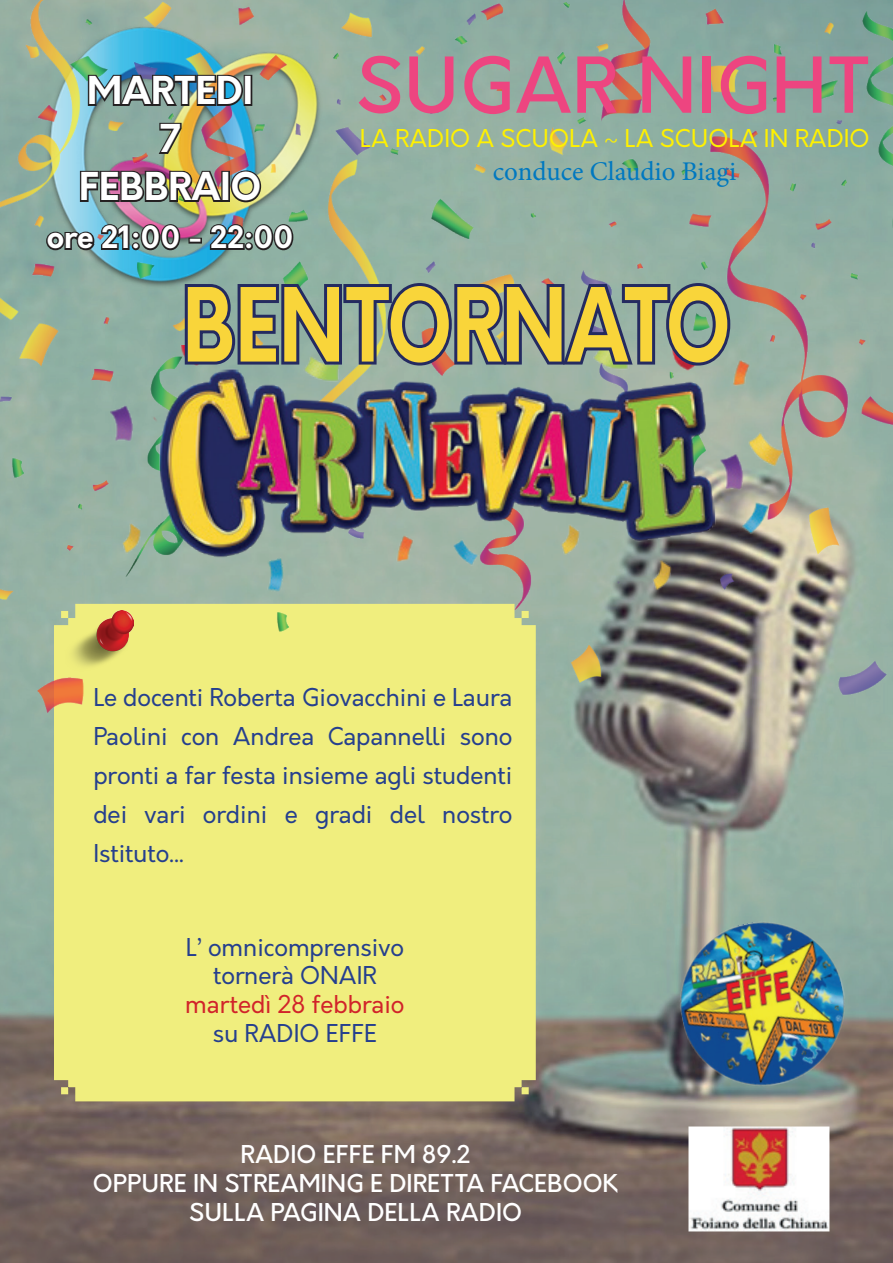
<style>
.page{position:relative;width:893px;height:1263px;background:#fff}
.page>*{position:absolute;margin:0;border:0;box-sizing:border-box;transform-origin:0 0}
.t1{font:700 99.3px "Orkney";letter-spacing:.01em;color:#f9d53a;scale:.8 1}
.t2{font:500 75px "Orkney";color:#ed4580}
.t3{font:700 37.5px/48px "Orkney";color:#fff;text-align:center}
.t4{font:700 30px "Orkney";color:#fff}
.t5{font:27px "Minion Pro";color:#0078c0}
.t6{font:24px/39px "Orkney";color:#253f8e;text-align:justify}
.t7{font:500 24px/28.8px "Orkney";color:#fff;text-align:center}
.t8{font:24px "Orkney";color:#fff101}
.t9{font:24px "Orkney";color:#d1232a}
</style>
<div class="page">
<img style="left:0;top:0;width:893px;height:1263px">
<img style="left:688px;top:1126px;width:142px;height:105px">
<img style="left:666px;top:907px;width:194px;height:194px">
<div style="left:54px;top:604px;width:482px;height:497px;background:#f0ee7e"></div>
<img style="left:64px;top:610px;width:70px;height:66px">
<img style="left:35px;top:3px;width:297px;height:313px">
<img style="left:86px;top:72px;width:159px;height:36px">
<div style="left:244px;top:75px;width:8px;height:31px;border:3px solid #231f20"></div>
<svg style="left:157px;top:121px;width:26px;height:36px"></svg>
<img style="left:78px;top:169px;width:185px;height:35px">
<svg style="left:45px;top:223px;width:137px;height:29px;background:#596a6f"></svg>
<div style="left:188px;top:238px;width:14px;height:6px;border:3px solid #231f20"></div>
<svg style="left:208px;top:223px;width:87px;height:29px;background:#4e6262"></svg>
<img style="left:110px;top:346px;width:672px;height:250px">
<svg style="left:182px;top:280px;width:551px;height:89px;background:#697884"></svg>
<h3 class="t3" style="left:79px;top:68px;width:183px">MARTEDI<br>7<br>FEBBRAIO</h3>
<p class="t4" style="left:47px;top:217px;width:248px">ore 21:00 - 22:00</p>
<h2 class="t2" style="left:356px;top:36px;width:516px">SUGAR NIGHT</h2>
<p class="t8" style="left:360px;top:122px;width:511px">LA RADIO A SCUOLA ~ LA SCUOLA IN RADIO</p>
<p class="t5" style="left:493px;top:153px;width:245px">conduce Claudio Biagi</p>
<h1 class="t1" style="left:183px;top:259px;width:685px">BENTORNATO</h1>
<p class="t6" style="left:93px;top:678px;width:421px">Le docenti Roberta Giovacchini e Laura Paolini con Andrea Capannelli sono pronti a far festa insieme agli studenti dei vari ordini e gradi del nostro Istituto…</p>
<p class="t6" style="left:186px;top:933px;width:220px;line-height:28.8px;text-align:center">L’ omnicomprensivo tornerà ONAIR</p>
<p class="t9" style="left:185px;top:989px;width:221px">martedì 28 febbraio</p>
<p class="t6" style="left:213px;top:1014px;width:166px">su RADIO EFFE</p>
<p class="t7" style="left:93px;top:1141px;width:527px">RADIO EFFE FM 89.2<br>OPPURE IN STREAMING E DIRETTA FACEBOOK<br>SULLA PAGINA DELLA RADIO</p>
</div>
